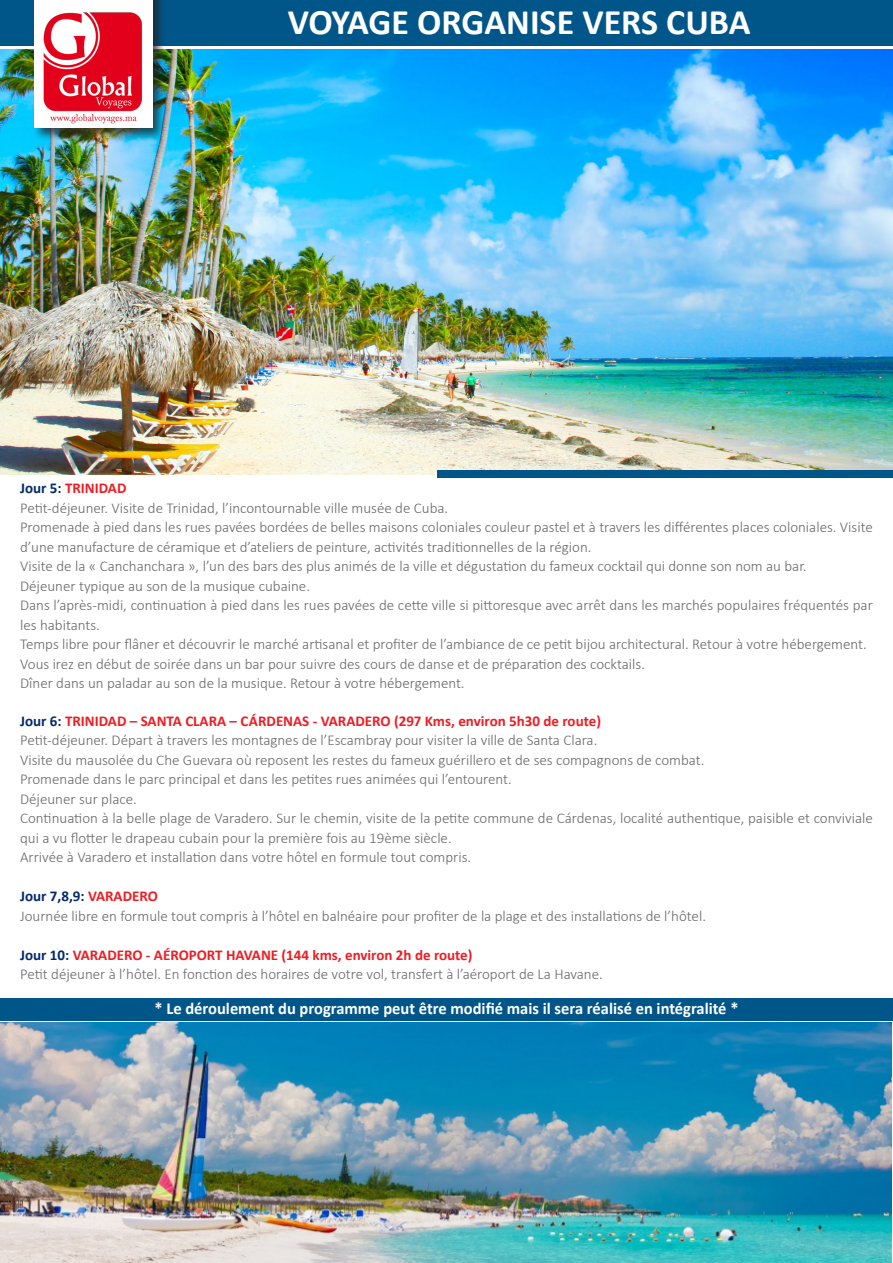
<style>
.page{position:relative;width:893px;height:1263px;background:#fff}
.page>*{position:absolute;margin:0;border:0;box-sizing:border-box;transform-origin:0 0}
.t1{font:700 36px "Calibri";color:#fff}
.t2{font:700 16.8px "Calibri";color:#fff}
.t3{font:300 15px/19.5px "Calibri";color:#67676a}
.t4{font:700 15px "Calibri";color:#ee1d23}
.t5{font:700 15px "Calibri";color:#022a67}
.s1{color:#022a67}
.s2{color:#ee1d23}
</style>
<div class="page">
<img style="left:0;top:50px;width:893px;height:424px">
<div style="left:0;top:0;width:893px;height:45px;background:#005689"></div>
<div style="left:0;top:998px;width:893px;height:23px;background:#005689"></div>
<div style="left:32px;top:0;width:134px;height:142px;background:#231f20;opacity:.75"></div>
<div style="left:34px;top:0;width:118px;height:128px;background:#fff"></div>
<img style="left:30px;top:12px;width:126px;height:111px">
<div style="left:438px;top:470px;width:455px;height:8px;background:#005689"></div>
<img style="left:1px;top:1023px;width:890px;height:239px">
<p class="t1" style="left:288px;top:-3px;width:464px">VOYAGE ORGANISE VERS CUBA</p>
<p class="t4" style="left:20px;top:478px;width:108px"><span class="s1">Jour 5:</span> TRINIDAD</p>
<p class="t3" style="left:20px;top:498px;width:430px">Petit-déjeuner. Visite de Trinidad, l’incontournable ville musée de Cuba.</p>
<p class="t3" style="left:20px;top:517px;width:854px">Promenade à pied dans les rues pavées bordées de belles maisons coloniales couleur pastel et à travers les différentes places coloniales. Visite d’une manufacture de céramique et d’ateliers de peinture, activités traditionnelles de la région.</p>
<p class="t3" style="left:20px;top:556px;width:788px">Visite de la « Canchanchara », l’un des bars des plus animés de la ville et dégustation du fameux cocktail qui donne son nom au bar.</p>
<p class="t3" style="left:20px;top:576px;width:291px">Déjeuner typique au son de la musique cubaine.</p>
<p class="t3" style="left:20px;top:595px;width:854px">Dans l’après-midi, continuation à pied dans les rues pavées de cette ville si pittoresque avec arrêt dans les marchés populaires fréquentés par les habitants.</p>
<p class="t3" style="left:20px;top:634px;width:848px">Temps libre pour flâner et découvrir le marché artisanal et profiter de l’ambiance de ce petit bijou architectural. Retour à votre hébergement.</p>
<p class="t3" style="left:20px;top:654px;width:626px">Vous irez en début de soirée dans un bar pour suivre des cours de danse et de préparation des cocktails.</p>
<p class="t3" style="left:20px;top:673px;width:446px">Dîner dans un paladar au son de la musique. Retour à votre hébergement.</p>
<p class="t4" style="left:20px;top:710px;width:582px"><span class="s1">Jour 6:</span> TRINIDAD – SANTA CLARA – CÁRDENAS - VARADERO (297 Kms, environ 5h30 de route)</p>
<p class="t3" style="left:20px;top:730px;width:579px">Petit-déjeuner. Départ à travers les montagnes de l’Escambray pour visiter la ville de Santa Clara.</p>
<p class="t3" style="left:20px;top:750px;width:686px">Visite du mausolée du Che Guevara où reposent les restes du fameux guérillero et de ses compagnons de combat.</p>
<p class="t3" style="left:20px;top:769px;width:493px">Promenade dans le parc principal et dans les petites rues animées qui l’entourent.</p>
<p class="t3" style="left:20px;top:789px;width:118px">Déjeuner sur place.</p>
<p class="t3" style="left:20px;top:808px;width:854px">Continuation à la belle plage de Varadero. Sur le chemin, visite de la petite commune de Cárdenas, localité authentique, paisible et conviviale qui a vu flotter le drapeau cubain pour la première fois au 19ème siècle.</p>
<p class="t3" style="left:20px;top:847px;width:452px">Arrivée à Varadero et installation dans votre hôtel en formule tout compris.</p>
<p class="t5" style="left:20px;top:886px;width:139px">Jour 7,8,9: <span class="s2">VARADERO</span></p>
<p class="t3" style="left:20px;top:906px;width:687px">Journée libre en formule tout compris à l’hôtel en balnéaire pour profiter de la plage et des installations de l’hôtel.</p>
<p class="t4" style="left:20px;top:944px;width:454px"><span class="s1">Jour 10:</span> VARADERO - AÉROPORT HAVANE (144 kms, environ 2h de route)</p>
<p class="t3" style="left:20px;top:964px;width:584px">Petit déjeuner à l’hôtel. En fonction des horaires de votre vol, transfert à l’aéroport de La Havane.</p>
<p class="t2" style="left:154px;top:997px;width:586px">* Le déroulement du programme peut être modifié mais il sera réalisé en intégralité *</p>
</div>
